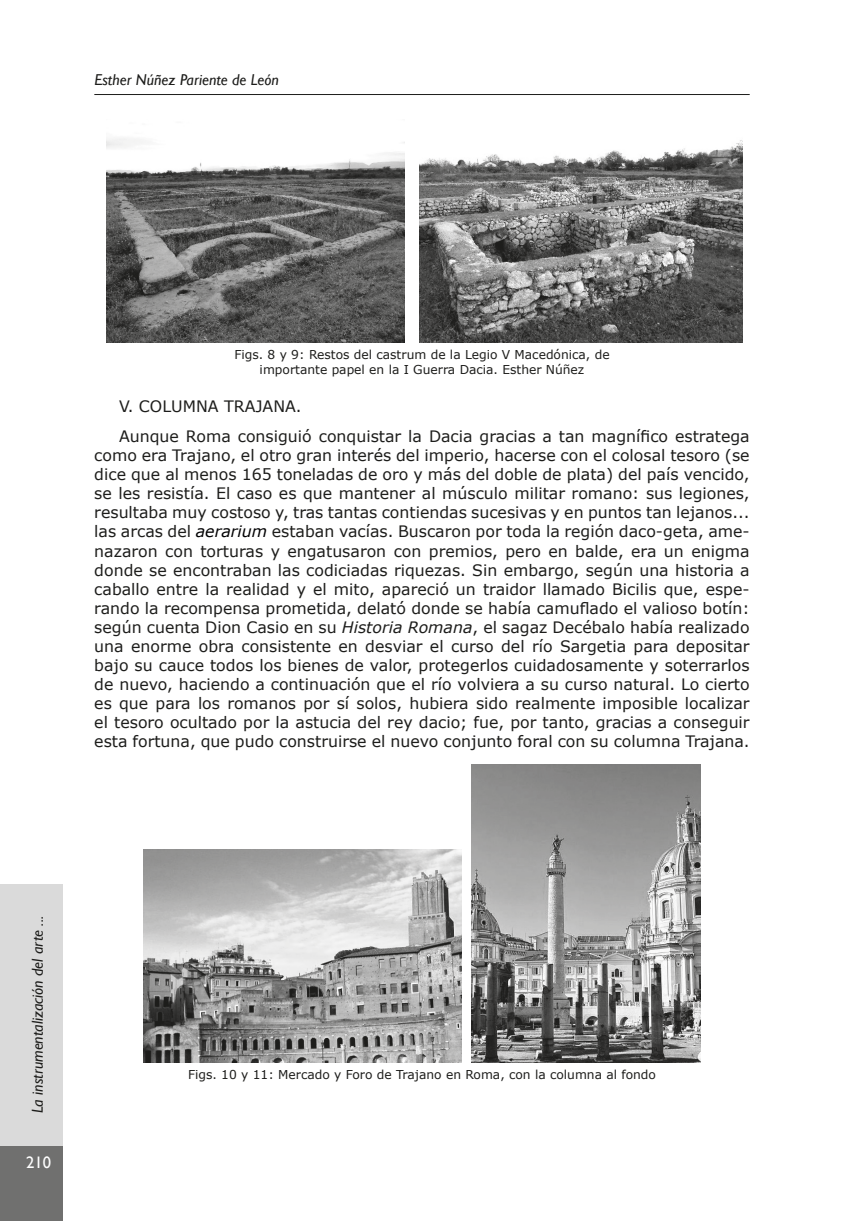
<style>
.page{position:relative;width:849px;height:1221px;background:#fff}
.page>*{position:absolute;margin:0;border:0;box-sizing:border-box;transform-origin:0 0}
.t1{font:16.62px "Gill Sans";color:#fff}
.t2{font:15.75px/19.1px "Verdana";color:#1d1d1b}
.t3{font:italic 15.75px "Gill Sans";color:#1d1d1b}
.t4{font:12.25px/14.7px "Verdana";color:#1d1d1b;text-align:center}
.s1{font-style:italic;color:#020203}
.s2{font-style:italic}
</style>
<div class="page">
<div style="left:0;top:884px;width:62px;height:262px;background:#dadada"></div>
<div style="left:0;top:1146px;width:62px;height:74px;background:#70706f"></div>
<hr style="left:94px;top:94px;width:655px;height:1px;background:#1d1d1b">
<img style="left:107px;top:138px;width:297px;height:204px">
<img style="left:419px;top:140px;width:323px;height:202px">
<img style="left:144px;top:849px;width:317px;height:213px">
<img style="left:471px;top:764px;width:228px;height:298px">
<p class="t3" style="left:94px;top:71px;width:186px">Esther Núñez Pariente de León</p>
<p class="t4" style="left:234px;top:347px;width:376px">Figs. 8 y 9: Restos del castrum de la Legio V Macedónica, de importante papel en la I Guerra Dacia. Esther Núñez</p>
<p class="t2" style="left:119px;top:392px;width:632px;line-height:29.6px">V. COLUMNA TRAJANA.<br>Aunque Roma consiguió conquistar la Dacia gracias a tan magnífico estratega</p>
<p class="t2" style="left:94px;top:445px;width:656px;text-align:justify">como era Trajano, el otro gran interés del imperio, hacerse con el colosal tesoro (se dice que al menos 165 toneladas de oro y más del doble de plata) del país vencido, se les resistía. El caso es que mantener al músculo militar romano: sus legiones, resultaba muy costoso y, tras tantas contiendas sucesivas y en puntos tan lejanos... las arcas del <span class="s1">aerarium</span> estaban vacías. Buscaron por toda la región daco-geta, ame&shy;nazaron con torturas y engatusaron con premios, pero en balde, era un enigma donde se encontraban las codiciadas riquezas. Sin embargo, según una historia a caballo entre la realidad y el mito, apareció un traidor llamado Bicilis que, espe&shy;rando la recompensa prometida, delató donde se había camuflado el valioso botín: según cuenta Dion Casio en su <span class="s2">Historia Romana</span>, el sagaz Decébalo había realizado una enorme obra consistente en desviar el curso del río Sargetia para depositar bajo su cauce todos los bienes de valor, protegerlos cuidadosamente y soterrarlos de nuevo, haciendo a continuación que el río volviera a su curso natural. Lo cierto es que para los romanos por sí solos, hubiera sido realmente imposible localizar el tesoro ocultado por la astucia del rey dacio; fue, por tanto, gracias a conseguir esta fortuna, que pudo construirse el nuevo conjunto foral con su columna Trajana.</p>
<p class="t3" style="left:28px;top:1112px;width:198px;rotate:-90deg">La instrumentalización del arte ...</p>
<p class="t1" style="left:26px;top:1152px;width:26px">210</p>
<p class="t4" style="left:188px;top:1066px;width:469px">Figs. 10 y 11: Mercado y Foro de Trajano en Roma, con la columna al fondo</p>
</div>
